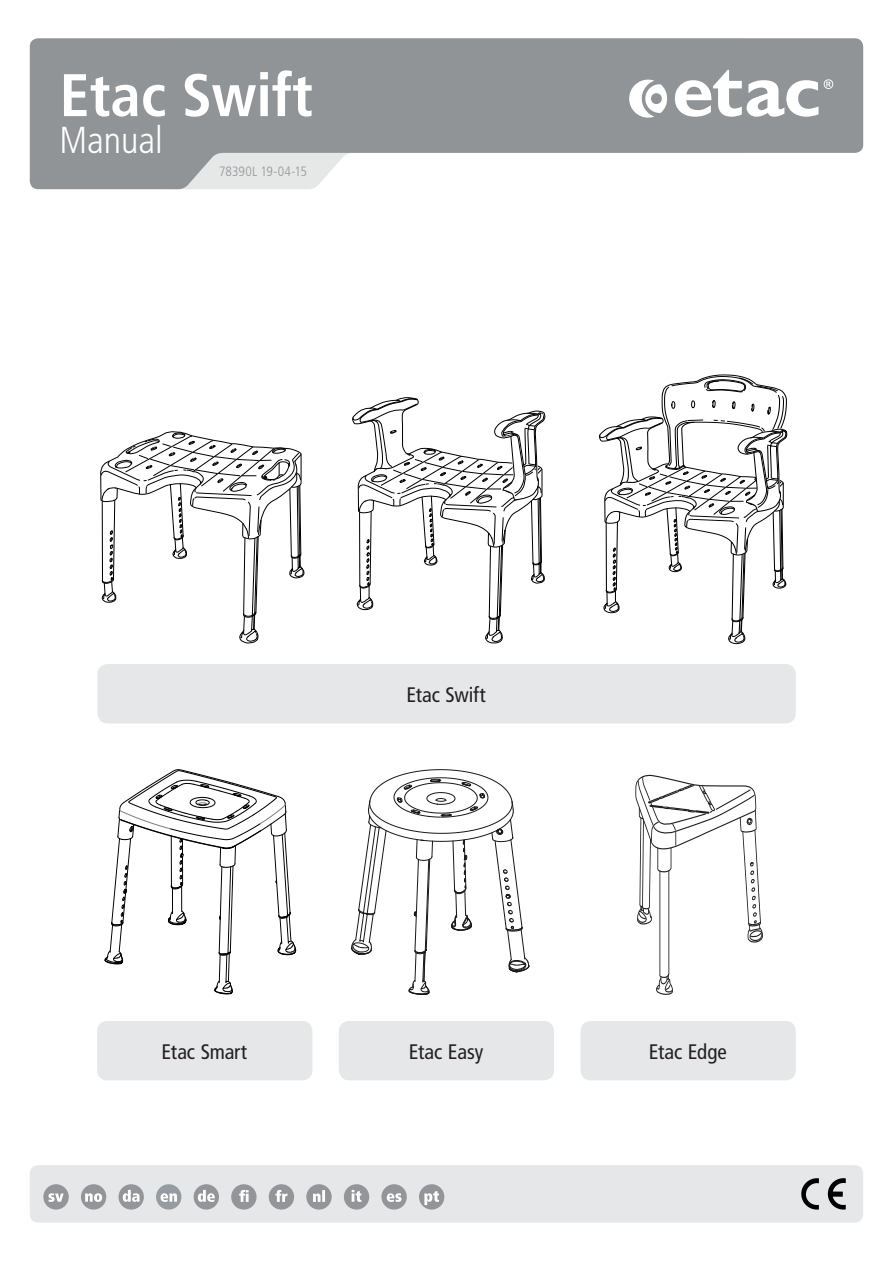
<style>
.page{position:relative;width:893px;height:1263px;background:#fff}
.page>*{position:absolute;margin:0;border:0;box-sizing:border-box;transform-origin:0 0}
.t1{font:700 condensed 60px "Frutiger LT Pro";color:#fff}
.t2{font:300 condensed 37.5px "Frutiger LT Pro";color:#fff}
.t3{font:condensed 21px "Frutiger LT Pro";letter-spacing:-.005em;color:#231f20}
.t4{font:300 condensed 13.5px "Frutiger LT Pro";letter-spacing:.005em;color:#939598}
</style>
<div class="page">
<svg style="left:30px;top:38px;width:833px;height:151px;fill:#919496"></svg>
<svg style="left:824px;top:79px;width:9px;height:10px"></svg>
<svg style="left:675px;top:70px;width:143px;height:47px"></svg>
<svg style="left:629px;top:80px;width:38px;height:38px"></svg>
<svg style="left:635px;top:774px;width:128px;height:221px"></svg>
<div style="left:581px;top:1021px;width:215px;height:59px;background:#e6e7e9;border-radius:10px"></div>
<svg style="left:599px;top:375px;width:189px;height:269px"></svg>
<svg style="left:105px;top:769px;width:191px;height:225px"></svg>
<svg style="left:351px;top:769px;width:179px;height:226px"></svg>
<svg style="left:100px;top:431px;width:204px;height:212px"></svg>
<svg style="left:352px;top:397px;width:194px;height:246px"></svg>
<div style="left:97px;top:664px;width:699px;height:59px;background:#e6e7e9;border-radius:10px"></div>
<div style="left:97px;top:1021px;width:215px;height:59px;background:#e6e7e9;border-radius:10px"></div>
<div style="left:339px;top:1021px;width:215px;height:59px;background:#e6e7e9;border-radius:10px"></div>
<div style="left:30px;top:1165px;width:833px;height:57px;background:#e6e7e9;border-radius:9px"></div>
<svg style="left:801px;top:1178px;width:18px;height:31px"></svg>
<svg style="left:828px;top:1178px;width:18px;height:31px"></svg>
<div style="left:43px;top:1184px;width:26px;height:25px;background:#939598;border-radius:50%"></div>
<svg style="left:48px;top:1193px;width:16px;height:9px"></svg>
<div style="left:81px;top:1184px;width:25px;height:25px;background:#939598;border-radius:50%"></div>
<svg style="left:85px;top:1193px;width:17px;height:9px"></svg>
<div style="left:118px;top:1184px;width:26px;height:25px;background:#939598;border-radius:50%"></div>
<svg style="left:123px;top:1190px;width:17px;height:12px"></svg>
<div style="left:156px;top:1184px;width:25px;height:25px;background:#959ca1;border-radius:50%"></div>
<svg style="left:161px;top:1193px;width:16px;height:9px"></svg>
<div style="left:194px;top:1184px;width:25px;height:25px;background:#939598;border-radius:50%"></div>
<svg style="left:198px;top:1190px;width:17px;height:12px"></svg>
<div style="left:231px;top:1184px;width:26px;height:25px;background:#939598;border-radius:50%"></div>
<svg style="left:239px;top:1190px;width:10px;height:12px"></svg>
<div style="left:269px;top:1184px;width:25px;height:25px;background:#939598;border-radius:50%"></div>
<svg style="left:275px;top:1190px;width:12px;height:12px"></svg>
<div style="left:306px;top:1184px;width:26px;height:25px;background:#939598;border-radius:50%"></div>
<svg style="left:313px;top:1190px;width:12px;height:12px"></svg>
<div style="left:344px;top:1184px;width:25px;height:25px;background:#939598;border-radius:50%"></div>
<svg style="left:352px;top:1190px;width:9px;height:12px"></svg>
<div style="left:381px;top:1184px;width:26px;height:25px;background:#939598;border-radius:50%"></div>
<svg style="left:387px;top:1193px;width:14px;height:9px"></svg>
<div style="left:419px;top:1184px;width:25px;height:25px;background:#939598;border-radius:50%"></div>
<svg style="left:424px;top:1191px;width:15px;height:14px"></svg>
<p class="t1" style="left:60px;top:60px;width:255px">Etac Swift</p>
<p class="t2" style="left:60px;top:119px;width:105px">Manual</p>
<p class="t4" style="left:219px;top:164px;width:89px">78390L 19-04-15</p>
<p class="t3" style="left:407px;top:682px;width:81px">Etac Swift</p>
<p class="t3" style="left:162px;top:1039px;width:87px">Etac Smart</p>
<p class="t3" style="left:409px;top:1039px;width:76px">Etac Easy</p>
<p class="t3" style="left:649px;top:1039px;width:80px">Etac Edge</p>
</div>
